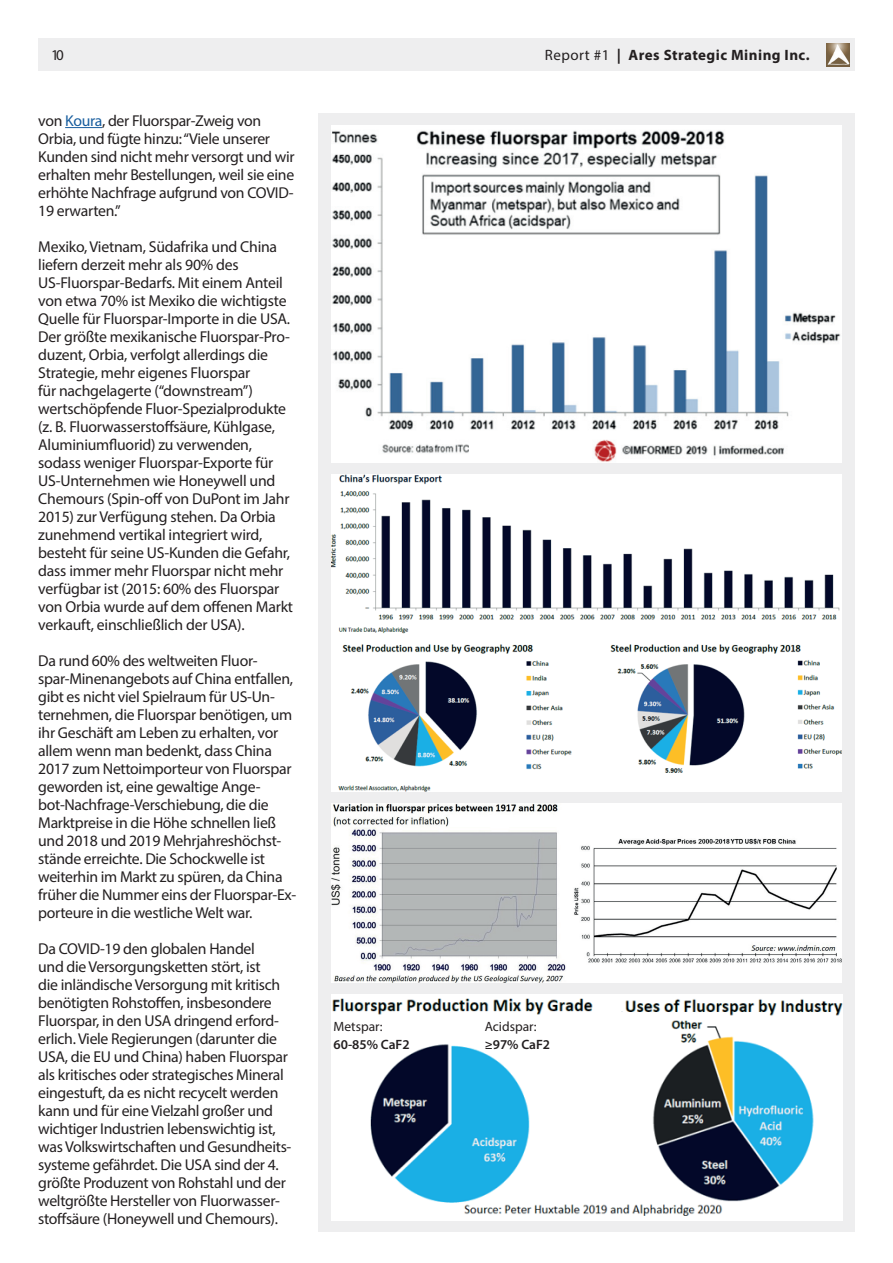
<style>
.page{position:relative;width:893px;height:1263px;background:#fff}
.page>*{position:absolute;margin:0;border:0;box-sizing:border-box;transform-origin:0 0}
.t1{font:15.75px/18px "Myriad Pro";letter-spacing:-.02em;color:#231f20}
.t2{font:700 15px "Myriad Pro";letter-spacing:.03em;color:#231f20}
.t3{font:15px "Myriad Pro";color:#231f20}
.t4{font:600 13.5px "Myriad Pro";color:#231f20}
.t5{font:13.5px "Myriad Pro";color:#231f20}
.s1{font-weight:400}
.s2{color:#175d9e}
</style>
<div class="page">
<hr style="left:65px;top:127px;width:37px;height:1px;background:#175d9e">
<div style="left:38px;top:38px;width:817px;height:33px;background:#eeeeef"></div>
<img style="left:827px;top:43px;width:22px;height:23px">
<div style="left:319px;top:113px;width:536px;height:1119px;background:#eeeeef"></div>
<img style="left:331px;top:126px;width:511px;height:337px">
<img style="left:331px;top:474px;width:511px;height:317px">
<img style="left:331px;top:804px;width:511px;height:178px">
<div style="left:331px;top:994px;width:511px;height:226px;background:#fff"></div>
<img style="left:332px;top:999px;width:510px;height:216px">
<p class="t3" style="left:51px;top:46px;width:14px">10</p>
<p class="t2" style="left:545px;top:47px;width:266px"><span class="s1">Report #1</span> | Ares Strategic Mining Inc.</p>
<p class="t1" style="left:38px;top:111px;width:258px">von <span class="s2">Koura</span>, der Fluorspar-Zweig von Orbia, und fügte hinzu: “Viele unserer Kunden sind nicht mehr versorgt und wir erhalten mehr Bestellungen, weil sie eine erhöhte Nachfrage aufgrund von COVID-19 erwarten.”</p>
<p class="t1" style="left:38px;top:237px;width:256px">Mexiko, Vietnam, Südafrika und China liefern derzeit mehr als 90% des US-Fluorspar-Bedarfs. Mit einem Anteil von etwa 70% ist Mexiko die wichtigste Quelle für Fluorspar-Importe in die USA.<br>Der größte mexikanische Fluorspar-Pro&shy;duzent, Orbia, verfolgt allerdings die Strategie, mehr eigenes Fluorspar<br>für nachgelagerte (“downstream”) wertschöpfende Fluor-Spezialprodukte (z. B. Fluorwasserstoffsäure, Kühlgase, Aluminiumfluorid) zu verwenden, sodass weniger Fluorspar-Exporte für US-Unternehmen wie Honeywell und Chemours (Spin-off von DuPont im Jahr 2015) zur Verfügung stehen. Da Orbia zunehmend vertikal integriert wird, besteht für seine US-Kunden die Gefahr, dass immer mehr Fluorspar nicht mehr verfügbar ist (2015: 60% des Fluorspar von Orbia wurde auf dem offenen Markt verkauft, einschließlich der USA).</p>
<p class="t1" style="left:38px;top:652px;width:259px">Da rund 60% des weltweiten Fluor&shy;spar-Minenangebots auf China entfallen, gibt es nicht viel Spielraum für US-Un&shy;ternehmen, die Fluorspar benötigen, um ihr Geschäft am Leben zu erhalten, vor allem wenn man bedenkt, dass China 2017 zum Nettoimporteur von Fluorspar geworden ist, eine gewaltige Ange&shy;bot-Nachfrage-Verschiebung, die die Marktpreise in die Höhe schnellen ließ und 2018 und 2019 Mehrjahreshöchst&shy;stände erreichte. Die Schockwelle ist weiterhin im Markt zu spüren, da China früher die Nummer eins der Fluorspar-Ex&shy;porteure in die westliche Welt war.</p>
<p class="t1" style="left:38px;top:940px;width:255px">Da COVID-19 den globalen Handel<br>und die Versorgungsketten stört, ist<br>die inländische Versorgung mit kritisch benötigten Rohstoffen, insbesondere Fluorspar, in den USA dringend erford&shy;erlich. Viele Regierungen (darunter die USA, die EU und China) haben Fluorspar als kritisches oder strategisches Mineral eingestuft, da es nicht recycelt werden kann und für eine Vielzahl großer und wichtiger Industrien lebenswichtig ist, was Volkswirtschaften und Gesundheits&shy;systeme gefährdet. Die USA sind der 4. größte Produzent von Rohstahl und der weltgrößte Hersteller von Fluorwasser&shy;stoffsäure (Honeywell und Chemours).</p>
<p class="t5" style="left:334px;top:1018px;width:51px">Metspar:</p>
<p class="t4" style="left:334px;top:1036px;width:78px">60-85% CaF2</p>
<p class="t5" style="left:485px;top:1018px;width:53px">Acidspar:</p>
<p class="t4" style="left:485px;top:1036px;width:67px">≥97% CaF2</p>
</div>
